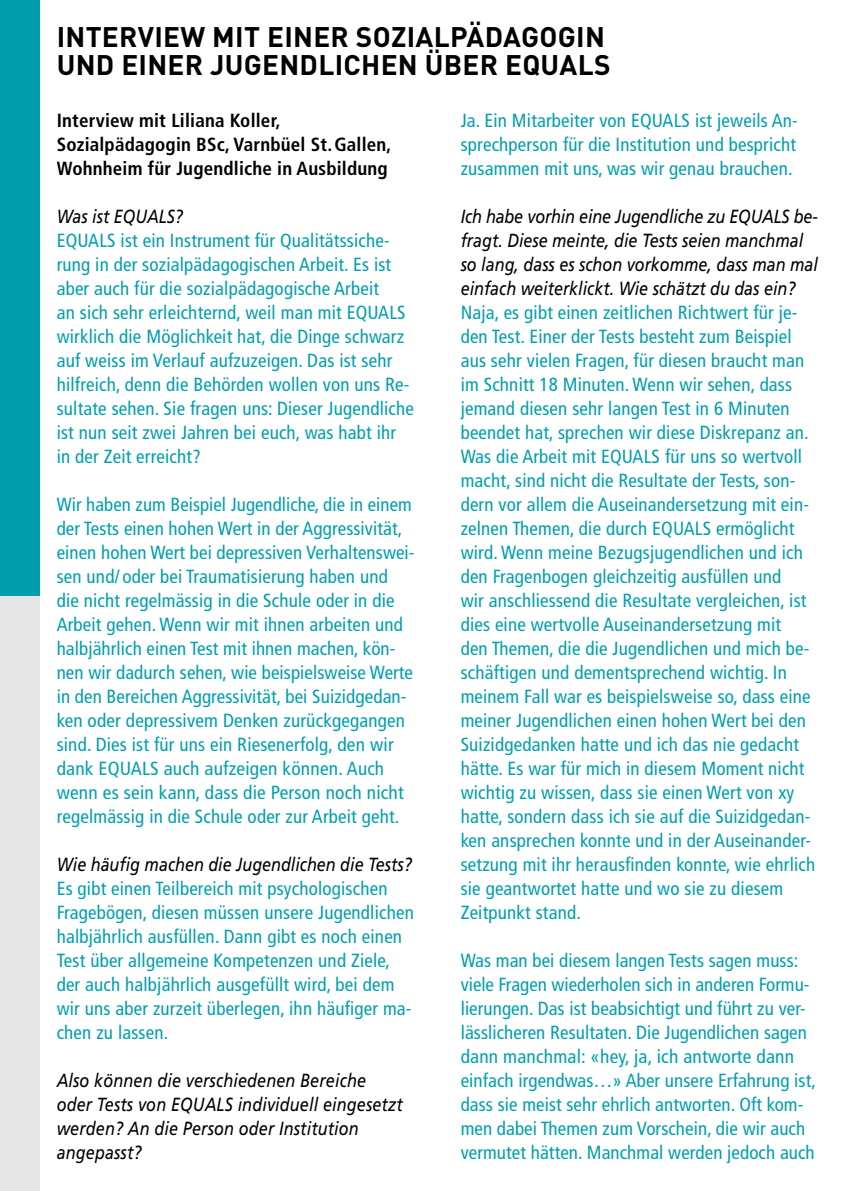
<style>
.page{position:relative;width:842px;height:1191px;background:#fff}
.page>*{position:absolute;margin:0;border:0;box-sizing:border-box;transform-origin:0 0}
.t1{font:700 28px/28px "DIN";letter-spacing:.01em;color:#000}
.t2{font:condensed 19px/24px "Frutiger";letter-spacing:.01em;color:#009fad}
.t3{font:italic 19px/24px "Frutiger";color:#000;scale:.85 1}
.t4{font:700 condensed 19px/24px "Frutiger";letter-spacing:.01em;color:#000}
</style>
<div class="page">
<div style="left:0;top:595px;width:40px;height:596px;background:#e5e5e6"></div>
<div style="left:0;top:0;width:40px;height:595px;background:#009fad"></div>
<h1 class="t1" style="left:57px;top:22px;width:555px">INTERVIEW MIT EINER SOZIALPÄDAGOGIN<br>UND EINER JUGENDLICHEN ÜBER EQUALS</h1>
<p class="t4" style="left:57px;top:108px;width:336px">Interview mit Liliana Koller,<br>Sozialpädagogin BSc, Varnbüel St.Gallen,<br>Wohnheim für Jugendliche in Ausbildung</p>
<p class="t3" style="left:57px;top:204px;width:150px">Was ist EQUALS?</p>
<p class="t2" style="left:57px;top:229px;width:359px">EQUALS ist ein Instrument für Qualitätssiche&shy;rung in der sozialpädagogischen Arbeit. Es ist aber auch für die sozialpädagogische Arbeit<br>an sich sehr erleichternd, weil man mit EQUALS wirklich die Möglichkeit hat, die Dinge schwarz auf weiss im Verlauf aufzuzeigen. Das ist sehr hilfreich, denn die Behörden wollen von uns Re&shy;sultate sehen. Sie fragen uns: Dieser Jugendliche ist nun seit zwei Jahren bei euch, was habt ihr in der Zeit erreicht?</p>
<p class="t2" style="left:57px;top:493px;width:359px">Wir haben zum Beispiel Jugendliche, die in einem der Tests einen hohen Wert in der Aggressivität, einen hohen Wert bei depressiven Verhaltenswei&shy;sen und/ oder bei Traumatisierung haben und die nicht regelmässig in die Schule oder in die Arbeit gehen. Wenn wir mit ihnen arbeiten und halbjährlich einen Test mit ihnen machen, kön&shy;nen wir dadurch sehen, wie beispielsweise Werte in den Bereichen Aggressivität, bei Suizidgedan&shy;ken oder depressivem Denken zurückgegangen sind. Dies ist für uns ein Riesenerfolg, den wir dank EQUALS auch aufzeigen können. Auch wenn es sein kann, dass die Person noch nicht regelmässig in die Schule oder zur Arbeit geht.</p>
<p class="t3" style="left:57px;top:852px;width:419px">Wie häufig machen die Jugendlichen die Tests?</p>
<p class="t2" style="left:57px;top:877px;width:359px">Es gibt einen Teilbereich mit psychologischen Fragebögen, diesen müssen unsere Jugendlichen halbjährlich ausfüllen. Dann gibt es noch einen Test über allgemeine Kompetenzen und Ziele, der auch halbjährlich ausgefüllt wird, bei dem wir uns aber zurzeit überlegen, ihn häufiger ma&shy;chen zu lassen.</p>
<p class="t3" style="left:57px;top:1068px;width:408px">Also können die verschiedenen Bereiche oder Tests von EQUALS individuell eingesetzt werden? An die Person oder Institution angepasst?</p>
<p class="t2" style="left:461px;top:109px;width:339px;text-align:justify">Ja. Ein Mitarbeiter von EQUALS ist jeweils An&shy;sprechperson für die Institution und bespricht zusammen mit uns, was wir genau brauchen.</p>
<p class="t3" style="left:461px;top:204px;width:422px">Ich habe vorhin eine Jugendliche zu EQUALS be&shy;fragt. Diese meinte, die Tests seien manchmal so lang, dass es schon vorkomme, dass man mal einfach weiterklickt. Wie schätzt du das ein?</p>
<p class="t2" style="left:461px;top:301px;width:356px">Naja, es gibt einen zeitlichen Richtwert für je&shy;den Test. Einer der Tests besteht zum Beispiel aus sehr vielen Fragen, für diesen braucht man im Schnitt 18 Minuten. Wenn wir sehen, dass jemand diesen sehr langen Test in 6 Minuten beendet hat, sprechen wir diese Diskrepanz an.<br>Was die Arbeit mit EQUALS für uns so wertvoll macht, sind nicht die Resultate der Tests, son&shy;dern vor allem die Auseinandersetzung mit ein&shy;zelnen Themen, die durch EQUALS ermöglicht wird. Wenn meine Bezugsjugendlichen und ich den Fragenbogen gleichzeitig ausfüllen und<br>wir anschliessend die Resultate vergleichen, ist dies eine wertvolle Auseinandersetzung mit<br>den Themen, die die Jugendlichen und mich be&shy;schäftigen und dementsprechend wichtig. In meinem Fall war es beispielsweise so, dass eine meiner Jugendlichen einen hohen Wert bei den Suizidgedanken hatte und ich das nie gedacht hätte. Es war für mich in diesem Moment nicht wichtig zu wissen, dass sie einen Wert von xy hatte, sondern dass ich sie auf die Suizidgedan&shy;ken ansprechen konnte und in der Auseinander&shy;setzung mit ihr herausfinden konnte, wie ehrlich sie geantwortet hatte und wo sie zu diesem Zeitpunkt stand.</p>
<p class="t2" style="left:461px;top:948px;width:357px">Was man bei diesem langen Tests sagen muss: viele Fragen wiederholen sich in anderen Formu&shy;lierungen. Das ist beabsichtigt und führt zu ver&shy;lässlicheren Resultaten. Die Jugendlichen sagen dann manchmal: «hey, ja, ich antworte dann einfach irgendwas…» Aber unsere Erfahrung ist, dass sie meist sehr ehrlich antworten. Oft kom&shy;men dabei Themen zum Vorschein, die wir auch vermutet hätten. Manchmal werden jedoch auch</p>
</div>
